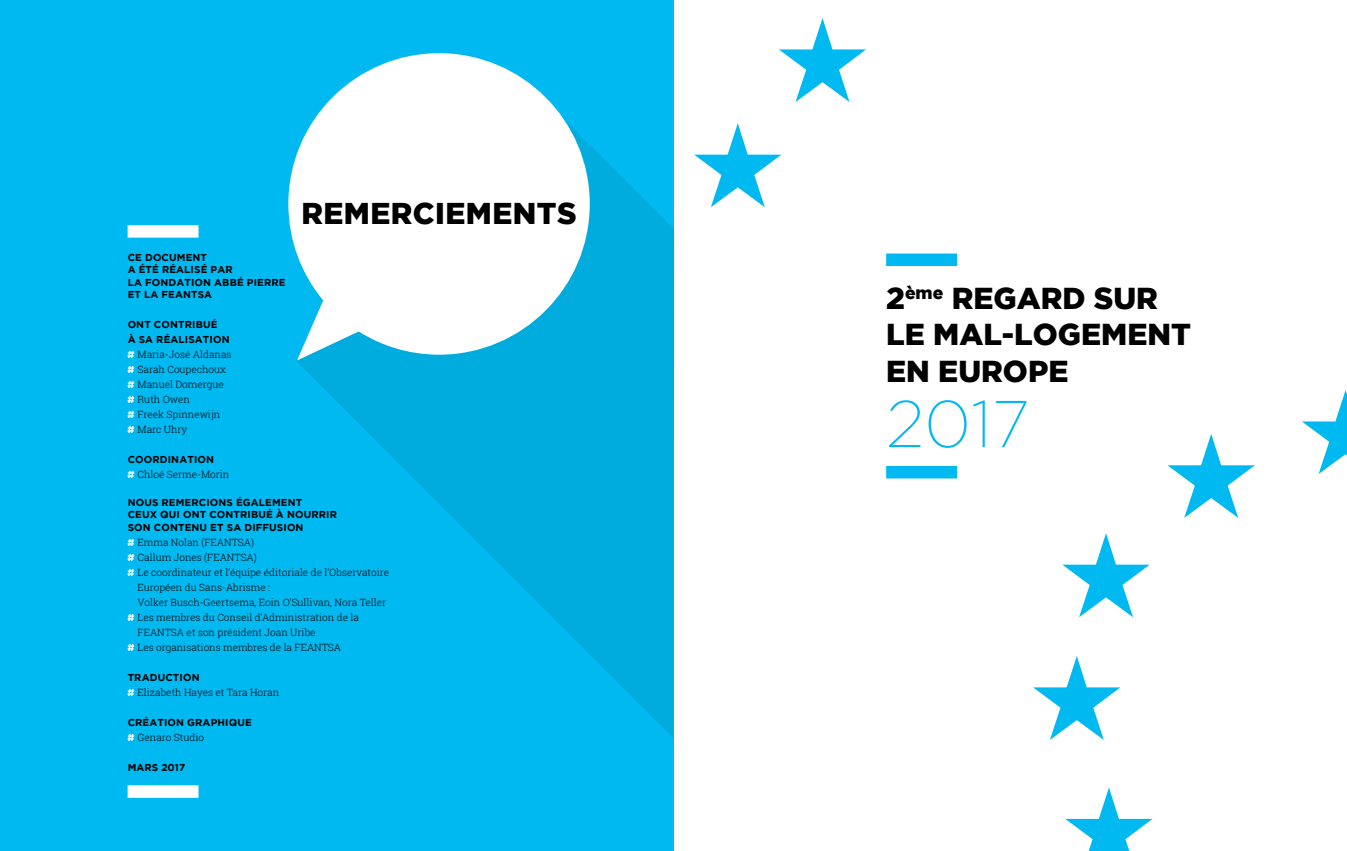
<style>
.page{position:relative;width:1347px;height:851px;background:#fff}
.page>*{position:absolute;margin:0;border:0;box-sizing:border-box;transform-origin:0 0}
.t1{font:200 66px "Gotham";color:#00b9f1}
.t2{font:900 30.12px/36.1px "Gotham";color:#000}
.t3{font:900 30px "Gotham";color:#000}
.t4{font:300 10px/15px "Roboto Slab";color:#000}
.t5{font:700 10px/12.5px "Gotham";letter-spacing:.015em;color:#000}
.s1{font-family:"Gotham";font-weight:700;color:#fff}
</style>
<div class="page">
<svg style="left:1302px;top:390px;width:44px;height:84px"></svg>
<svg style="left:1062px;top:533px;width:87px;height:84px"></svg>
<svg style="left:1167px;top:434px;width:87px;height:84px"></svg>
<svg style="left:1033px;top:656px;width:87px;height:83px"></svg>
<svg style="left:1065px;top:787px;width:87px;height:63px"></svg>
<svg style="left:779px;top:18px;width:87px;height:84px"></svg>
<svg style="left:694px;top:123px;width:87px;height:84px"></svg>
<div style="left:0;top:0;width:673px;height:850px;background:#00b9f1"></div>
<div style="left:886px;top:253px;width:71px;height:13px;background:#00b9f1"></div>
<div style="left:886px;top:466px;width:71px;height:12px;background:#00b9f1"></div>
<svg style="left:296px;top:106px;width:379px;height:632px;fill:#00abdd"></svg>
<svg style="left:288px;top:53px;width:302px;height:307px;background:#c7eefa"></svg>
<div style="left:128px;top:225px;width:70px;height:12px;background:#fff"></div>
<div style="left:128px;top:785px;width:70px;height:12px;background:#fff"></div>
<h3 class="t3" style="left:301px;top:196px;width:45px">REMER</h3>
<h3 class="t3" style="left:413px;top:196px;width:55px">CIEMENTS</h3>
<p class="t5" style="left:128px;top:251px;width:159px">CE DOCUMENT<br>A ÉTÉ RÉALISÉ PAR<br>LA FONDATION ABBÉ PIERRE<br>ET LA FEANTSA</p>
<p class="t5" style="left:128px;top:317px;width:103px;line-height:15px">ONT CONTRIBUÉ<br>À SA RÉALISATION</p>
<p class="t4" style="left:128px;top:347px;width:105px"><span class="s1">#</span> Maria-José Aldanas <span class="s1">#</span> Sarah Coupechoux <span class="s1">#</span> Manuel Domergue <span class="s1">#</span> Ruth Owen<br><span class="s1">#</span> Freek Spinnewijn<br><span class="s1">#</span> Marc Uhry</p>
<p class="t5" style="left:128px;top:453px;width:88px">COORDINATION</p>
<p class="t4" style="left:128px;top:467px;width:103px"><span class="s1">#</span> Chloé Serme-Morin</p>
<p class="t5" style="left:128px;top:496px;width:211px">NOUS REMERCIONS ÉGALEMENT<br>CEUX QUI ONT CONTRIBUÉ À NOURRIR<br>SON CONTENU ET SA DIFFUSION</p>
<p class="t4" style="left:128px;top:534px;width:128px"><span class="s1">#</span> Emma Nolan (FEANTSA)</p>
<p class="t4" style="left:128px;top:549px;width:131px"><span class="s1">#</span> Callum Jones (FEANTSA)</p>
<p class="t4" style="left:128px;top:564px;width:263px"><span class="s1">#</span> Le coordinateur et l’équipe éditoriale de l’Observatoire</p>
<p class="t4" style="left:138px;top:579px;width:134px">Européen du Sans-Abrisme :</p>
<p class="t4" style="left:138px;top:594px;width:250px">Volker Busch-Geertsema, Eoin O’Sullivan, Nora Teller</p>
<p class="t4" style="left:128px;top:609px;width:233px"><span class="s1">#</span> Les membres du Conseil d’Administration de la</p>
<p class="t4" style="left:138px;top:624px;width:179px">FEANTSA et son président Joan Uribe</p>
<p class="t4" style="left:128px;top:639px;width:215px"><span class="s1">#</span> Les organisations membres de la FEANTSA</p>
<p class="t5" style="left:128px;top:671px;width:73px">TRADUCTION</p>
<p class="t4" style="left:128px;top:684px;width:153px"><span class="s1">#</span> Elizabeth Hayes et Tara Horan</p>
<p class="t5" style="left:128px;top:716px;width:126px">CRÉATION GRAPHIQUE</p>
<p class="t4" style="left:128px;top:729px;width:78px"><span class="s1">#</span> Genaro Studio</p>
<p class="t5" style="left:128px;top:761px;width:9px">MARS</p>
<p class="t5" style="left:161px;top:761px;width:25px">2017</p>
<h2 class="t2" style="left:886px;top:280px;width:306px">2<sup>ÈME</sup> REGARD SUR<br>LE MAL-LOGEMENT<br>EN EUROPE</h2>
<h1 class="t1" style="left:886px;top:388px;width:144px">2017</h1>
</div>
